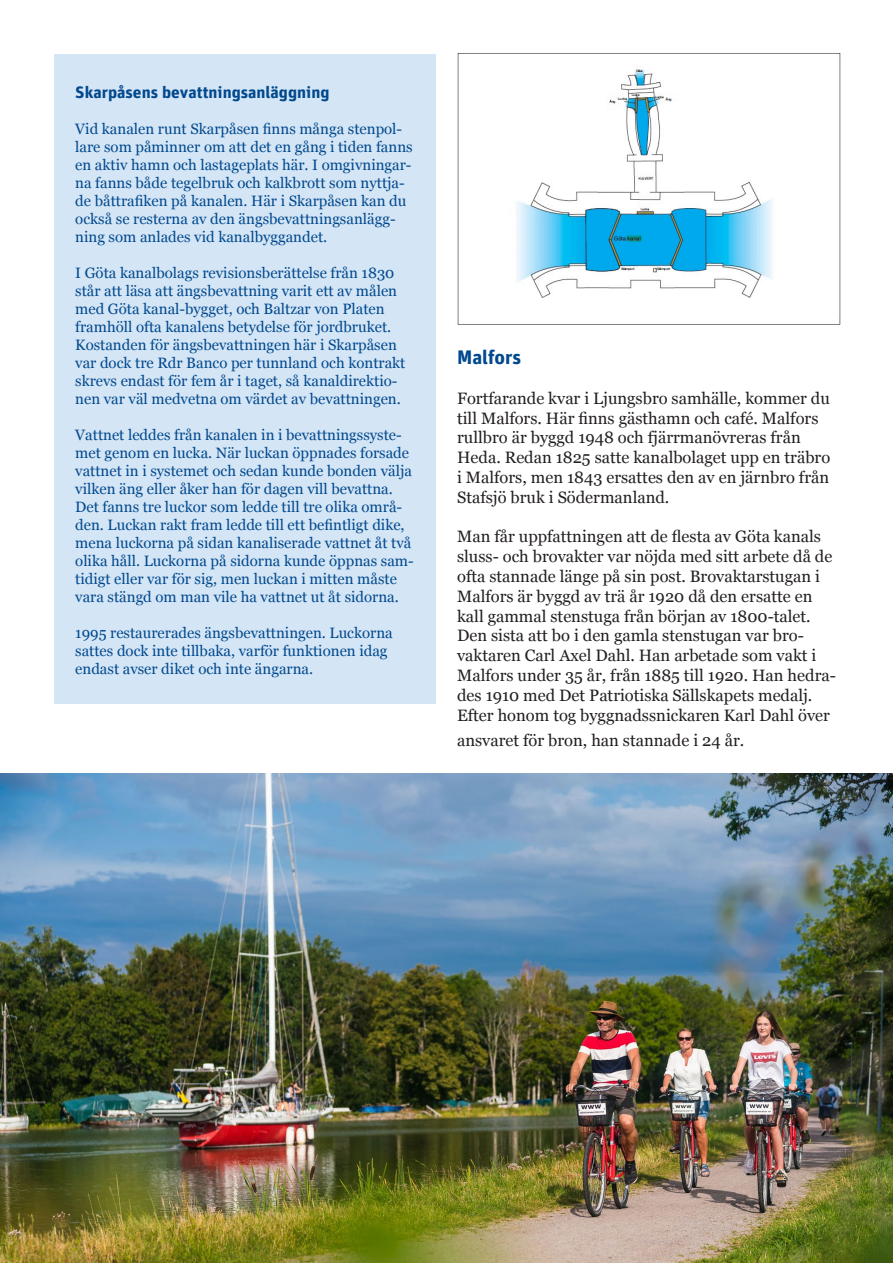
<style>
.page{position:relative;width:893px;height:1263px;background:#fff}
.page>*{position:absolute;margin:0;border:0;box-sizing:border-box;transform-origin:0 0}
.t1{font:700 19.5px "Unit For JVD";color:#01498e}
.t2{font:16.5px/19.8px "Georgia";color:#231f20}
.t3{font:700 16.5px "Unit For JVD";color:#01498e}
.t4{font:15px/18px "Georgia";color:#01498e}
</style>
<div class="page">
<div style="left:54px;top:54px;width:382px;height:650px;background:#d4e5f5"></div>
<img style="left:457px;top:53px;width:384px;height:272px">
<img style="left:0;top:774px;width:893px;height:489px">
<p class="t3" style="left:75px;top:82px;width:256px">Skarpåsens bevattningsanläggning</p>
<p class="t4" style="left:75px;top:119px;width:339px">Vid kanalen runt Skarpåsen finns många stenpol&shy;lare som påminner om att det en gång i tiden fanns en aktiv hamn och lastageplats här. I omgivningar&shy;na fanns både tegelbruk och kalkbrott som nyttja&shy;de båttrafiken på kanalen. Här i Skarpåsen kan du också se resterna av den ängsbevattningsanlägg&shy;ning som anlades vid kanalbyggandet.</p>
<p class="t4" style="left:75px;top:263px;width:332px">I Göta kanalbolags revisionsberättelse från 1830 står att läsa att ängsbevattning varit ett av målen med Göta kanal-bygget, och Baltzar von Platen framhöll ofta kanalens betydelse för jordbruket.<br>Kostanden för ängsbevattningen här i Skarpåsen var dock tre Rdr Banco per tunnland och kontrakt skrevs endast för fem år i taget, så kanaldirektio&shy;nen var väl medvetna om värdet av bevattningen.</p>
<p class="t4" style="left:75px;top:425px;width:340px">Vattnet leddes från kanalen in i bevattningssyste&shy;met genom en lucka. När luckan öppnades forsade vattnet in i systemet och sedan kunde bonden välja vilken äng eller åker han för dagen vill bevattna.<br>Det fanns tre luckor som ledde till tre olika områ&shy;den. Luckan rakt fram ledde till ett befintligt dike, mena luckorna på sidan kanaliserade vattnet åt två olika håll. Luckorna på sidorna kunde öppnas sam&shy;tidigt eller var för sig, men luckan i mitten måste vara stängd om man vile ha vattnet ut åt sidorna.</p>
<p class="t4" style="left:75px;top:623px;width:319px">1995 restaurerades ängsbevattningen. Luckorna sattes dock inte tillbaka, varför funktionen idag endast avser diket och inte ängarna.</p>
<p class="t1" style="left:457px;top:345px;width:66px">Malfors</p>
<p class="t2" style="left:457px;top:387px;width:375px">Fortfarande kvar i Ljungsbro samhälle, kommer du till Malfors. Här finns gästhamn och café. Malfors rullbro är byggd 1948 och fjärrmanövreras från Heda. Redan 1825 satte kanalbolaget upp en träbro i Malfors, men 1843 ersattes den av en järnbro från Stafsjö bruk i Södermanland.</p>
<p class="t2" style="left:457px;top:526px;width:380px">Man får uppfattningen att de flesta av Göta kanals sluss- och brovakter var nöjda med sitt arbete då de ofta stannade länge på sin post. Brovaktarstugan i Malfors är byggd av trä år 1920 då den ersatte en kall gammal stenstuga från början av 1800-talet.<br>Den sista att bo i den gamla stenstugan var bro&shy;vaktaren Carl Axel Dahl. Han arbetade som vakt i Malfors under 35 år, från 1885 till 1920. Han hedra&shy;des 1910 med Det Patriotiska Sällskapets medalj.<br>Efter honom tog byggnadssnickaren Karl Dahl över</p>
<p class="t2" style="left:457px;top:729px;width:289px">ansvaret för bron, han stannade i 24 år.</p>
</div>
